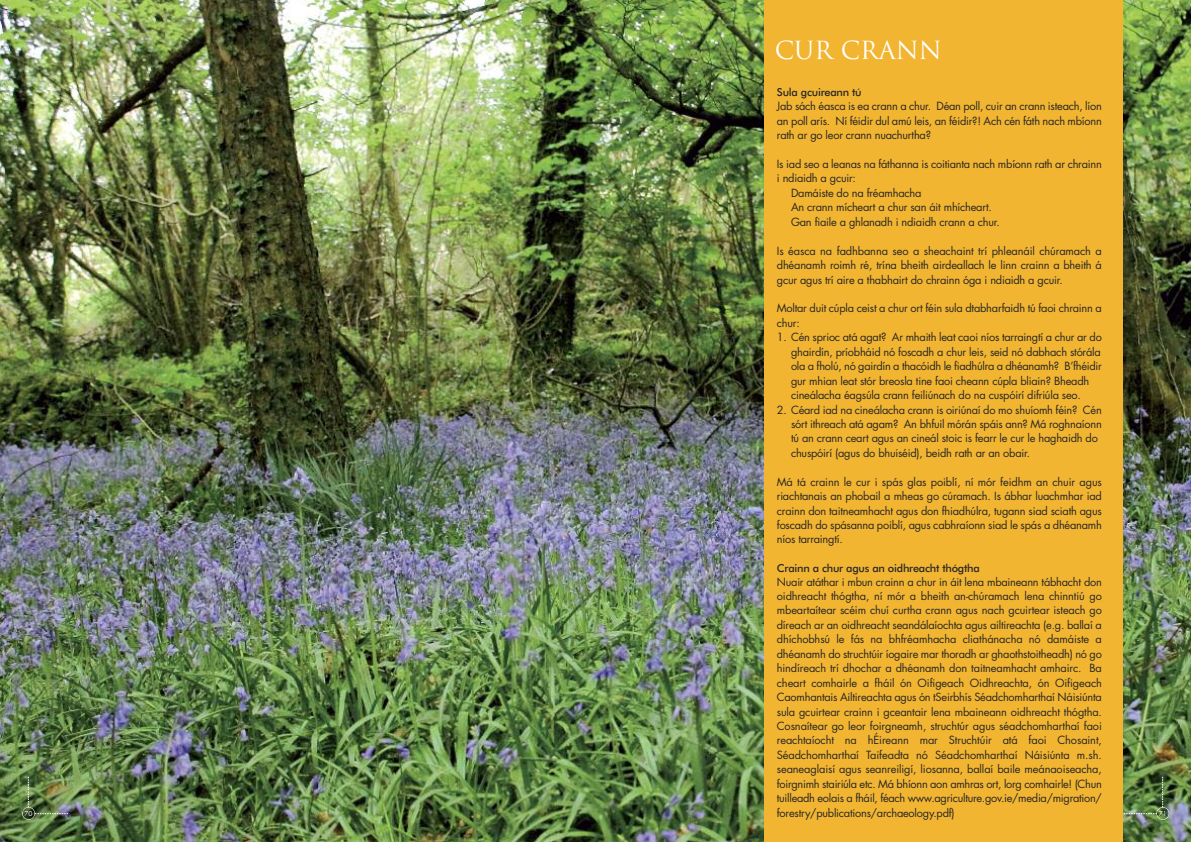
<style>
.page{position:relative;width:1191px;height:842px;background:#fff}
.page>*{position:absolute;margin:0;border:0;box-sizing:border-box;transform-origin:0 0}
.t1{font:24.3px "Trajan";color:#fff}
.t2{font:11px/14.4px "Futura";letter-spacing:-.02em;color:#272627;text-align:justify}
.t3{font:500 11px "Futura BT";letter-spacing:-.02em;color:#272627}
.t4{font:6.5px "Futura";color:#fff}
.s1{font-family:"Lucida Grande";color:#f2b531}
</style>
<div class="page">
<img style="left:0;top:0;width:1191px;height:842px">
<div style="left:764px;top:0;width:359px;height:842px;background:#f2b531"></div>
<svg style="left:1162px;top:777px;width:1px;height:30px"></svg>
<div style="left:1156px;top:807px;width:13px;height:13px;border:1px solid #fff;border-radius:50%"></div>
<svg style="left:1123px;top:813px;width:34px;height:1px"></svg>
<svg style="left:28px;top:777px;width:1px;height:30px"></svg>
<div style="left:22px;top:807px;width:13px;height:13px;border:1px solid #fff;border-radius:50%"></div>
<svg style="left:35px;top:813px;width:33px;height:1px"></svg>
<h1 class="t1" style="left:774px;top:36px;width:168px">CUR CRANN</h1>
<p class="t3" style="left:777px;top:88px;width:86px">Sula gcuireann tú</p>
<p class="t2" style="left:777px;top:100px;width:326px">Jab sách éasca is ea crann a chur. Déan poll, cuir an crann isteach, líon an poll arís. Ní féidir dul amú leis, an féidir?! Ach cén fáth nach mbíonn rath ar go leor crann nuachurtha?</p>
<p class="t2" style="left:777px;top:158px;width:326px">Is iad seo a leanas na fáthanna is coitianta nach mbíonn rath ar chrainn i ndiaidh a gcuir:</p>
<p class="t2" style="left:777px;top:187px;width:146px"><span class="s1">●</span> Damáiste do na fréamhacha</p>
<p class="t2" style="left:777px;top:201px;width:216px"><span class="s1">●</span> An crann mícheart a chur san áit mhícheart.</p>
<p class="t2" style="left:777px;top:215px;width:225px"><span class="s1">●</span> Gan fiaile a ghlanadh i ndiaidh crann a chur.</p>
<p class="t2" style="left:777px;top:244px;width:326px">Is éasca na fadhbanna seo a sheachaint trí phleanáil chúramach a dhéanamh roimh ré, trína bheith airdeallach le linn crainn a bheith á gcur agus trí aire a thabhairt do chrainn óga i ndiaidh a gcuir.</p>
<p class="t2" style="left:777px;top:302px;width:326px">Moltar duit cúpla ceist a chur ort féin sula dtabharfaidh tú faoi chrainn a chur:</p>
<p class="t2" style="left:791px;top:331px;width:312px;text-align:left;text-indent:-14px">1. Cén sprioc atá agat? Ar mhaith leat caoi níos tarraingtí a chur ar do ghairdín, príobháid nó foscadh a chur leis, seid nó dabhach stórála ola a fholú, nó gairdín a thacóidh le fiadhúlra a dhéanamh? B’fhéidir gur mhian leat stór breosla tine faoi cheann cúpla bliain? Bheadh cineálacha éagsúla crann feiliúnach do na cuspóirí difriúla seo.</p>
<p class="t2" style="left:791px;top:403px;width:312px;text-align:left;text-indent:-14px">2. Céard iad na cineálacha crann is oiriúnaí do mo shuíomh féin? Cén sórt ithreach atá agam? An bhfuil mórán spáis ann? Má roghnaíonn tú an crann ceart agus an cineál stoic is fearr le cur le haghaidh do chuspóirí (agus do bhuiséid), beidh rath ar an obair.</p>
<p class="t2" style="left:777px;top:475px;width:326px">Má tá crainn le cur i spás glas poiblí, ní mór feidhm an chuir agus riachtanais an phobail a mheas go cúramach. Is ábhar luachmhar iad crainn don taitneamhacht agus don fhiadhúlra, tugann siad sciath agus foscadh do spásanna poiblí, agus cabhraíonn siad le spás a dhéanamh níos tarraingtí.</p>
<p class="t3" style="left:777px;top:563px;width:204px">Crainn a chur agus an oidhreacht thógtha</p>
<p class="t2" style="left:777px;top:575px;width:326px">Nuair atáthar i mbun crainn a chur in áit lena mbaineann tábhacht don oidhreacht thógtha, ní mór a bheith an-chúramach lena chinntiú go mbeartaítear scéim chuí curtha crann agus nach gcuirtear isteach go díreach ar an oidhreacht seandálaíochta agus ailtireachta (e.g. ballaí a dhíchobhsú le fás na bhfréamhacha cliathánacha nó damáiste a dhéanamh do struchtúir íogaire mar thoradh ar ghaothstoitheadh) nó go hindíreach trí dhochar a dhéanamh don taitneamhacht amhairc. Ba cheart comhairle a fháil ón Oifigeach Oidhreachta, ón Oifigeach Caomhantais Ailtireachta agus ón tSeirbhís Séadchomharthaí Náisiúnta sula gcuirtear crainn i gceantair lena mbaineann oidhreacht thógtha.<br>Cosnaítear go leor foirgneamh, struchtúr agus séadchomharthaí faoi reachtaíocht na hÉireann mar Struchtúir atá faoi Chosaint, Séadchomharthaí Taifeadta nó Séadchomharthaí Náisiúnta m.sh. seaneaglaisí agus seanreiligí, liosanna, ballaí baile meánaoiseacha, foirgnimh stairiúla etc. Má bhíonn aon amhras ort, lorg comhairle! (Chun tuilleadh eolais a fháil, féach www.agriculture.gov.ie/media/migration/ forestry/publications/archaeology.pdf)</p>
<p class="t4" style="left:24px;top:810px;width:10px">70</p>
<p class="t4" style="left:1158px;top:810px;width:10px">71</p>
</div>
